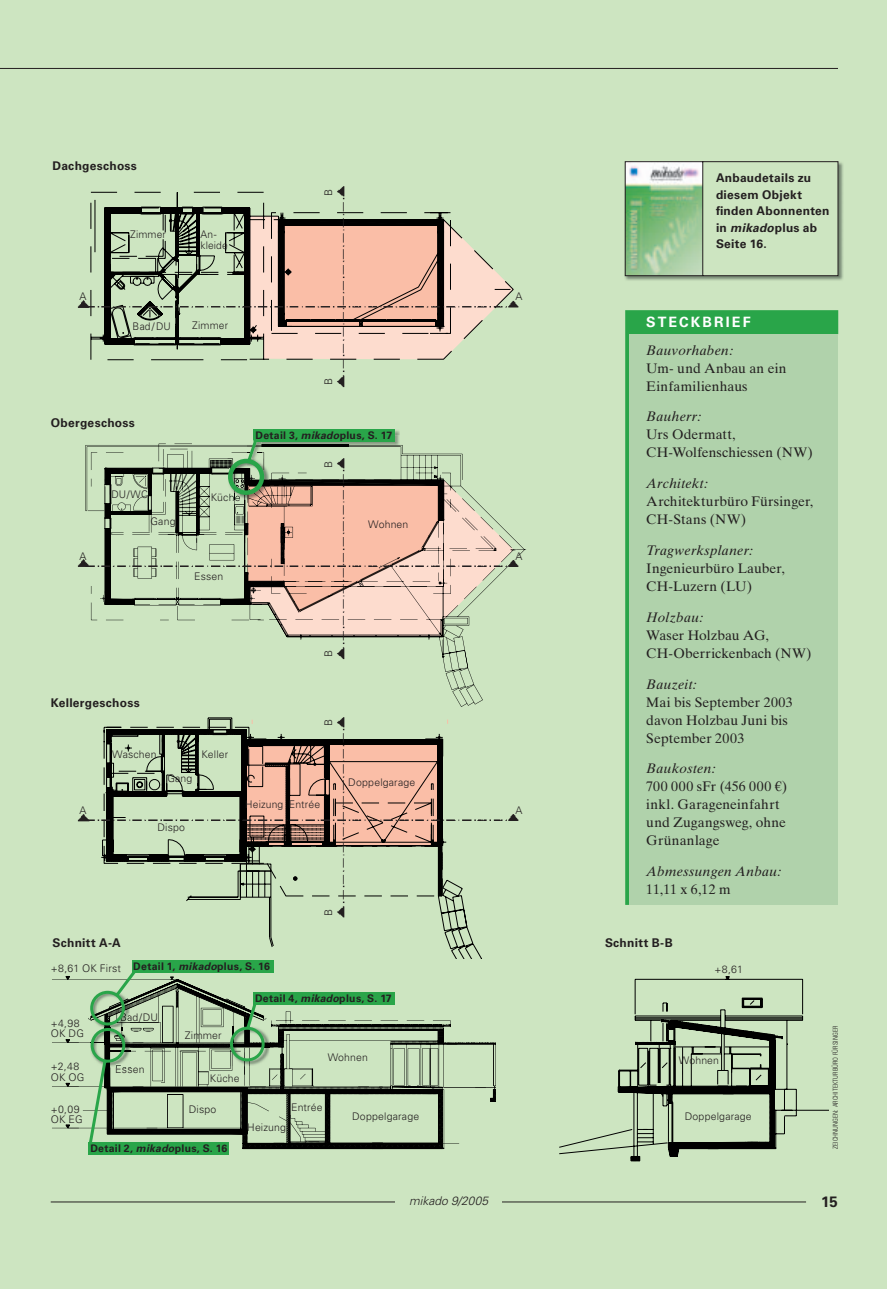
<style>
.page{position:relative;width:887px;height:1289px;background:#fff}
.page>*{position:absolute;margin:0;border:0;box-sizing:border-box;transform-origin:0 0}
.t1{font:700 15px "Univers LT Std";color:#231f20}
.t2{font:700 14.25px "Univers LT Std";letter-spacing:.15em;color:#fff}
.t3{font:13.8px/18px "Times Ten LT Std";letter-spacing:.005em;color:#231f20}
.t4{font:italic 13.8px "Times Ten LT Std";letter-spacing:.02em;color:#231f20}
.t5{font:700 12px/16.5px "Univers LT Std";letter-spacing:.025em;color:#231f20}
.t6{font:italic 300 12px "Univers LT Std";color:#231f20}
.t7{font:300 10.5px/10.5px "Univers LT Std";letter-spacing:.015em;color:#231f20}
.t8{font:700 10.5px "Univers LT Std";letter-spacing:.03em;color:#231f20}
.t9{font:300 condensed 6.75px "Univers LT Std";letter-spacing:.01em;color:#231f20}
.s1{font-style:italic}
</style>
<div class="page">
<div style="left:0;top:0;width:886px;height:1288px;background:#cde5c1"></div>
<svg style="left:559px;top:978px;width:268px;height:183px"></svg>
<svg style="left:667px;top:976px;width:107px;height:118px"></svg>
<svg style="left:186px;top:733px;width:296px;height:226px"></svg>
<svg style="left:101px;top:717px;width:285px;height:169px"></svg>
<hr style="left:443px;top:1087px;width:52px;height:1px;background:#000">
<svg style="left:88px;top:1020px;width:397px;height:128px"></svg>
<svg style="left:90px;top:538px;width:436px;height:168px"></svg>
<svg style="left:85px;top:445px;width:11px;height:159px"></svg>
<svg style="left:90px;top:192px;width:126px;height:168px"></svg>
<svg style="left:216px;top:191px;width:297px;height:170px"></svg>
<svg style="left:98px;top:191px;width:105px;height:170px"></svg>
<hr style="left:51px;top:1201px;width:754px;height:1px;background:#231f20">
<div style="left:395px;top:1196px;width:106px;height:13px;background:#cde5c1"></div>
<hr style="left:0;top:68px;width:837px;height:1px;background:#231f20">
<img style="left:253px;top:429px;width:147px;height:6px">
<div style="left:254px;top:429px;width:141px;height:13px;background:#29a549"></div>
<svg style="left:96px;top:435px;width:417px;height:202px"></svg>
<div style="left:228px;top:458px;width:36px;height:37px;border:4px solid #29a549;border-radius:50%"></div>
<div style="left:131px;top:960px;width:142px;height:12px;background:#29a549"></div>
<div style="left:89px;top:1142px;width:140px;height:12px;background:#29a549"></div>
<svg style="left:52px;top:967px;width:391px;height:180px"></svg>
<svg style="left:625px;top:310px;width:213px;height:594px;background:#2ca64b"></svg>
<div style="left:629px;top:334px;width:209px;height:570px;background:#b0d2ab"></div>
<img style="left:624px;top:161px;width:219px;height:120px">
<svg style="left:624px;top:161px;width:214px;height:115px"></svg>
<img style="left:334px;top:186px;width:22px;height:186px">
<img style="left:337px;top:375px;width:8px;height:13px">
<img style="left:334px;top:452px;width:22px;height:199px">
<img style="left:334px;top:644px;width:16px;height:20px">
<img style="left:334px;top:717px;width:22px;height:192px">
<img style="left:334px;top:903px;width:16px;height:19px">
<img style="left:90px;top:299px;width:429px;height:17px">
<img style="left:77px;top:297px;width:15px;height:16px">
<img style="left:85px;top:558px;width:435px;height:18px">
<img style="left:77px;top:557px;width:15px;height:16px">
<img style="left:92px;top:812px;width:427px;height:18px">
<img style="left:77px;top:814px;width:15px;height:8px">
<p class="t5" style="left:52px;top:159px;width:86px">Dachgeschoss</p>
<p class="t7" style="left:130px;top:230px;width:37px">Zimmer</p>
<p class="t7" style="left:200px;top:230px;width:29px">An&shy;kleide</p>
<p class="t7" style="left:324px;top:196px;width:9px;rotate:-90deg">B</p>
<p class="t7" style="left:79px;top:292px;width:9px">A</p>
<p class="t7" style="left:515px;top:292px;width:9px">A</p>
<p class="t7" style="left:133px;top:321px;width:40px">Bad / DU</p>
<p class="t7" style="left:192px;top:321px;width:37px">Zimmer</p>
<p class="t5" style="left:51px;top:415px;width:86px">Obergeschoss</p>
<p class="t7" style="left:111px;top:490px;width:38px">DU/WC</p>
<p class="t7" style="left:211px;top:493px;width:31px">Küche</p>
<p class="t7" style="left:150px;top:517px;width:27px">Gang</p>
<p class="t7" style="left:324px;top:385px;width:9px;rotate:-90deg">B</p>
<p class="t8" style="left:255px;top:431px;width:138px">Detail 3, <span class="s1">mikado</span>plus, S. 17</p>
<p class="t7" style="left:324px;top:468px;width:9px;rotate:-90deg">B</p>
<p class="t7" style="left:368px;top:520px;width:42px">Wohnen</p>
<p class="t7" style="left:79px;top:551px;width:9px">A</p>
<p class="t7" style="left:515px;top:551px;width:9px">A</p>
<p class="t7" style="left:194px;top:571px;width:31px">Essen</p>
<p class="t5" style="left:51px;top:695px;width:90px">Kellergeschoss</p>
<p class="t7" style="left:112px;top:749px;width:46px">Waschen</p>
<p class="t7" style="left:167px;top:773px;width:27px">Gang</p>
<p class="t7" style="left:201px;top:749px;width:28px">Keller</p>
<p class="t7" style="left:324px;top:657px;width:9px;rotate:-90deg">B</p>
<p class="t7" style="left:324px;top:726px;width:9px;rotate:-90deg">B</p>
<p class="t7" style="left:348px;top:777px;width:69px">Doppelgarage</p>
<p class="t7" style="left:245px;top:800px;width:77px">Heizung Entrée</p>
<p class="t7" style="left:79px;top:805px;width:9px">A</p>
<p class="t7" style="left:515px;top:805px;width:9px">A</p>
<p class="t7" style="left:157px;top:823px;width:29px">Dispo</p>
<p class="t5" style="left:52px;top:935px;width:70px">Schnitt A-A</p>
<p class="t7" style="left:51px;top:963px;width:72px">+8,61 OK First</p>
<p class="t7" style="left:324px;top:915px;width:9px;rotate:-90deg">B</p>
<p class="t8" style="left:133px;top:962px;width:138px">Detail 1, <span class="s1">mikado</span>plus, S. 16</p>
<p class="t8" style="left:255px;top:993px;width:138px">Detail 4, <span class="s1">mikado</span>plus, S. 17</p>
<p class="t7" style="left:51px;top:1018px;width:35px">+4,98<br>OK DG</p>
<p class="t7" style="left:51px;top:1062px;width:35px">+2,48<br>OK OG</p>
<p class="t7" style="left:51px;top:1104px;width:33px">+0,09<br>OK EG</p>
<p class="t7" style="left:120px;top:1012px;width:40px">Bad/DU</p>
<p class="t7" style="left:115px;top:1064px;width:31px">Essen</p>
<p class="t7" style="left:185px;top:1030px;width:38px">Zimmer</p>
<p class="t7" style="left:210px;top:1073px;width:31px">Küche</p>
<p class="t7" style="left:189px;top:1105px;width:29px">Dispo</p>
<p class="t8" style="left:90px;top:1144px;width:139px">Detail 2, <span class="s1">mikado</span>plus, S. 16</p>
<p class="t7" style="left:327px;top:1052px;width:42px">Wohnen</p>
<p class="t7" style="left:291px;top:1102px;width:33px">Entrée</p>
<p class="t7" style="left:247px;top:1122px;width:40px">Heizung</p>
<p class="t7" style="left:352px;top:1111px;width:69px">Doppelgarage</p>
<p class="t5" style="left:715px;top:170px;width:115px">Anbaudetails zu diesem Objekt finden Abonnenten in <span class="s1">mikado</span>plus ab<br>Seite 16.</p>
<p class="t2" style="left:646px;top:317px;width:106px">STECKBRIEF</p>
<p class="t4" style="left:646px;top:344px;width:88px">Bauvorhaben:</p>
<p class="t3" style="left:646px;top:360px;width:142px">Um- und Anbau an ein<br>Einfamilienhaus</p>
<p class="t4" style="left:646px;top:411px;width:56px">Bauherr:</p>
<p class="t3" style="left:646px;top:427px;width:168px">Urs Odermatt,<br>CH-Wolfenschiessen (NW)</p>
<p class="t4" style="left:646px;top:478px;width:63px">Architekt:</p>
<p class="t3" style="left:646px;top:494px;width:168px">Architekturbüro Fürsinger,<br>CH-Stans (NW)</p>
<p class="t4" style="left:646px;top:545px;width:108px">Tragwerksplaner:</p>
<p class="t3" style="left:646px;top:560px;width:140px">Ingenieurbüro Lauber,<br>CH-Luzern (LU)</p>
<p class="t4" style="left:646px;top:611px;width:58px">Holzbau:</p>
<p class="t3" style="left:646px;top:627px;width:167px">Waser Holzbau AG,<br>CH-Oberrickenbach (NW)</p>
<p class="t4" style="left:646px;top:678px;width:52px">Bauzeit:</p>
<p class="t3" style="left:646px;top:694px;width:148px">Mai bis September 2003 davon Holzbau Juni bis<br>September 2003</p>
<p class="t4" style="left:646px;top:763px;width:71px">Baukosten:</p>
<p class="t3" style="left:646px;top:779px;width:142px">700 000 sFr (456 000 €) inkl. Garageneinfahrt und Zugangsweg, ohne<br>Grünanlage</p>
<p class="t4" style="left:646px;top:866px;width:136px">Abmessungen Anbau:</p>
<p class="t3" style="left:646px;top:881px;width:86px">11,11 x 6,12 m</p>
<p class="t5" style="left:605px;top:935px;width:69px">Schnitt B-B</p>
<p class="t7" style="left:714px;top:964px;width:30px">+8,61</p>
<p class="t7" style="left:678px;top:1056px;width:42px">Wohnen</p>
<p class="t7" style="left:684px;top:1111px;width:69px">Doppelgarage</p>
<p class="t9" style="left:832px;top:1148px;width:124px;rotate:-90deg">ZEICHNUNGEN: ARCHITEKTURBÜRO FÜRSINGER</p>
<p class="t6" style="left:409px;top:1196px;width:80px">mikado 9/2005</p>
<p class="t1" style="left:821px;top:1196px;width:18px">15</p>
</div>
